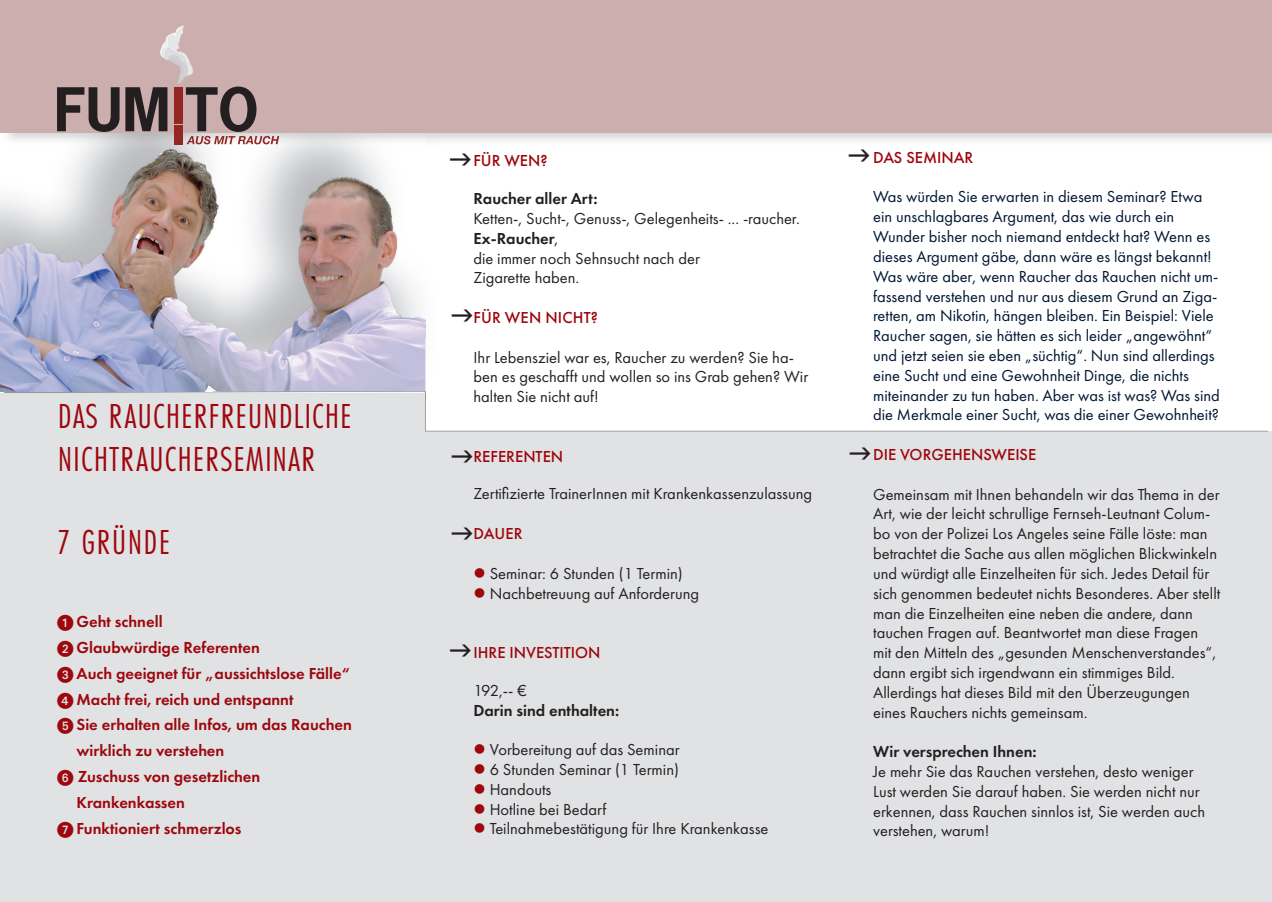
<style>
.page{position:relative;width:1272px;height:902px;background:#fff}
.page>*{position:absolute;margin:0;border:0;box-sizing:border-box;transform-origin:0 0}
.t1{font:36px/43.2px "Futura PT Cond";letter-spacing:.04em;color:#9d070d}
.t2{font:16.5px/19.8px "Futura PT";color:#231f20}
.t3{font:16.5px/19.8px "Futura PT";color:#001632}
.t4{font:600 16.5px/25.8px "Futura PT";color:#9d070d}
.t5{font:500 16.5px "Futura PT";color:#9d070d}
.t6{font:600 16.5px "Futura PT";color:#231f20}
.s1{font-weight:600}
.s2{color:#9d070d}
</style>
<div class="page">
<div style="left:0;top:431px;width:1271px;height:470px;background:#e1e2e4"></div>
<div style="left:0;top:393px;width:425px;height:55px;background:#e1e2e4"></div>
<svg style="left:425px;top:399px;width:842px;height:32px"></svg>
<img style="left:425px;top:319px;width:1px;height:72px">
<img style="left:4px;top:391px;width:422px;height:8px">
<img style="left:0;top:146px;width:159px;height:137px">
<img style="left:159px;top:146px;width:160px;height:137px">
<img style="left:319px;top:146px;width:106px;height:245px">
<img style="left:0;top:283px;width:319px;height:108px">
<img style="left:285px;top:391px;width:140px;height:1px">
<img style="left:7px;top:133px;width:418px;height:13px">
<div style="left:0;top:0;width:1271px;height:133px;background:#cbaead"></div>
<svg style="left:57px;top:26px;width:222px;height:118px"></svg>
<h1 class="t1" style="left:58px;top:394px;width:295px">DAS RAUCHERFREUNDLICHE<br>NICHTRAUCHERSEMINAR</h1>
<h1 class="t1" style="left:57px;top:520px;width:114px">7 GRÜNDE</h1>
<p class="t4" style="left:77px;top:608px;width:277px">Geht schnell<br>Glaubwürdige Referenten<br>Auch geeignet für „aussichtslose Fälle“<br>Macht frei, reich und entspannt<br>Sie erhalten alle Infos, um das Rauchen wirklich zu verstehen<br>Zuschuss von gesetzlichen<br>Krankenkassen<br>Funktioniert schmerzlos</p>
<p class="t5" style="left:473px;top:151px;width:76px">FÜR WEN?</p>
<p class="t6" style="left:473px;top:188px;width:125px">Raucher aller Art:</p>
<p class="t2" style="left:473px;top:208px;width:328px">Ketten-, Sucht-, Genuss-, Gelegenheits- ... -raucher.<br><span class="s1">Ex-Raucher</span>,<br>die immer noch Sehnsucht nach der<br>Zigarette haben.</p>
<p class="t5" style="left:473px;top:307px;width:126px">FÜR WEN NICHT?</p>
<p class="t2" style="left:473px;top:347px;width:336px">Ihr Lebensziel war es, Raucher zu werden? Sie ha&shy;ben es geschafft und wollen so ins Grab gehen? Wir halten Sie nicht auf!</p>
<p class="t5" style="left:473px;top:446px;width:91px">REFERENTEN</p>
<p class="t2" style="left:473px;top:484px;width:340px">Zertifizierte TrainerInnen mit Krankenkassenzulassung</p>
<p class="t5" style="left:473px;top:523px;width:50px">DAUER</p>
<p class="t2" style="left:473px;top:563px;width:211px"><span class="s2">●</span> Seminar: 6 Stunden (1 Termin)</p>
<p class="t2" style="left:473px;top:583px;width:227px"><span class="s2">●</span> Nachbetreuung auf Anforderung</p>
<p class="t5" style="left:473px;top:642px;width:129px">IHRE INVESTITION</p>
<p class="t2" style="left:473px;top:680px;width:55px">192,-- €</p>
<p class="t6" style="left:473px;top:699px;width:147px">Darin sind enthalten:</p>
<p class="t2" style="left:473px;top:739px;width:208px"><span class="s2">●</span> Vorbereitung auf das Seminar</p>
<p class="t2" style="left:473px;top:759px;width:207px"><span class="s2">●</span> 6 Stunden Seminar (1 Termin)</p>
<p class="t2" style="left:473px;top:779px;width:79px"><span class="s2">●</span> Handouts</p>
<p class="t2" style="left:473px;top:799px;width:134px"><span class="s2">●</span> Hotline bei Bedarf</p>
<p class="t2" style="left:473px;top:818px;width:296px"><span class="s2">●</span> Teilnahmebestätigung für Ihre Krankenkasse</p>
<p class="t5" style="left:873px;top:147px;width:102px">DAS SEMINAR</p>
<p class="t3" style="left:873px;top:187px;width:348px">Was würden Sie erwarten in diesem Seminar? Etwa ein unschlagbares Argument, das wie durch ein Wunder bisher noch niemand entdeckt hat? Wenn es dieses Argument gäbe, dann wäre es längst bekannt!<br>Was wäre aber, wenn Raucher das Rauchen nicht um&shy;fassend verstehen und nur aus diesem Grund an Ziga&shy;retten, am Nikotin, hängen bleiben. Ein Beispiel: Viele Raucher sagen, sie hätten es sich leider „angewöhnt“ und jetzt seien sie eben „süchtig“. Nun sind allerdings eine Sucht und eine Gewohnheit Dinge, die nichts miteinander zu tun haben. Aber was ist was? Was sind die Merkmale einer Sucht, was die einer Gewohnheit?</p>
<p class="t5" style="left:873px;top:444px;width:165px">DIE VORGEHENSWEISE</p>
<p class="t2" style="left:873px;top:484px;width:348px">Gemeinsam mit Ihnen behandeln wir das Thema in der Art, wie der leicht schrullige Fernseh-Leutnant Colum&shy;bo von der Polizei Los Angeles seine Fälle löste: man betrachtet die Sache aus allen möglichen Blickwinkeln und würdigt alle Einzelheiten für sich. Jedes Detail für sich genommen bedeutet nichts Besonderes. Aber stellt man die Einzelheiten eine neben die andere, dann tauchen Fragen auf. Beantwortet man diese Fragen mit den Mitteln des „gesunden Menschenverstandes“, dann ergibt sich irgendwann ein stimmiges Bild.<br>Allerdings hat dieses Bild mit den Überzeugungen eines Rauchers nichts gemeinsam.</p>
<p class="t6" style="left:873px;top:741px;width:165px">Wir versprechen Ihnen:</p>
<p class="t2" style="left:873px;top:761px;width:333px">Je mehr Sie das Rauchen verstehen, desto weniger Lust werden Sie darauf haben. Sie werden nicht nur erkennen, dass Rauchen sinnlos ist, Sie werden auch verstehen, warum!</p>
</div>
